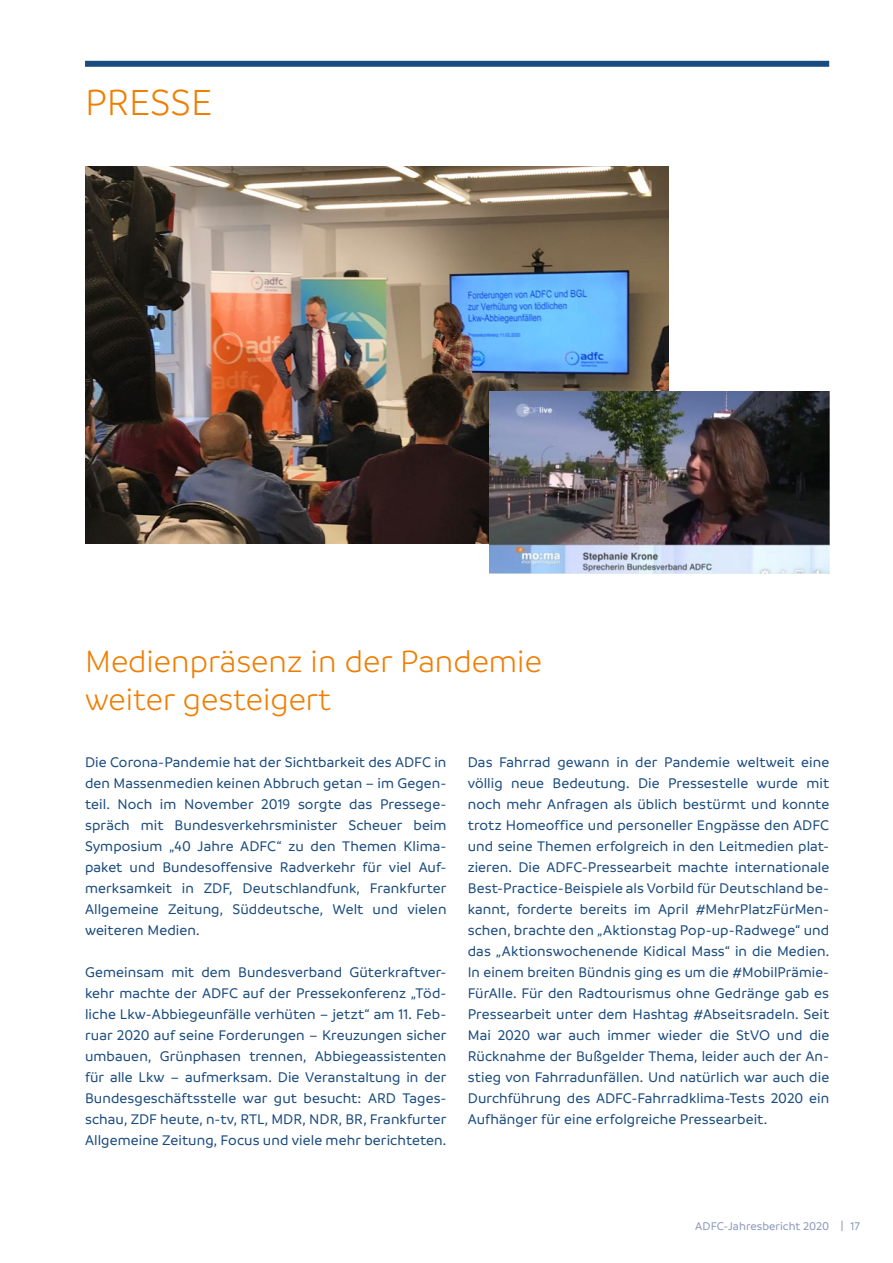
<style>
.page{position:relative;width:893px;height:1263px;background:#fff}
.page>*{position:absolute;margin:0;border:0;box-sizing:border-box;transform-origin:0 0}
.t1{font:300 39px "Branding";color:#ef7d00}
.t2{font:300 33px/37.5px "Branding";color:#ef7d00}
.t3{font:500 15px/21px "Branding";letter-spacing:.005em;color:#1a4b7e}
.t4{font:500 12px "Branding";letter-spacing:.005em;color:#8a98ba}
</style>
<div class="page">
<img style="left:85px;top:167px;width:584px;height:377px">
<img style="left:490px;top:392px;width:339px;height:182px">
<div style="left:85px;top:61px;width:744px;height:6px;background:#1a4b7e"></div>
<h1 class="t1" style="left:85px;top:82px;width:129px">PRESSE</h1>
<h2 class="t2" style="left:85px;top:643px;width:458px">Medienpräsenz in der Pandemie weiter gesteigert</h2>
<p class="t3" style="left:85px;top:752px;width:363px">Die Corona-Pandemie hat der Sichtbarkeit des ADFC in den Massenmedien keinen Abbruch getan – im Gegen&shy;teil. Noch im November 2019 sorgte das Pressege&shy;spräch mit Bundesverkehrsminister Scheuer beim Symposium „40 Jahre ADFC“ zu den Themen Klima&shy;paket und Bundesoffensive Radverkehr für viel Auf&shy;merksamkeit in ZDF, Deutschlandfunk, Frankfurter Allgemeine Zeitung, Süddeutsche, Welt und vielen weiteren Medien.</p>
<p class="t3" style="left:85px;top:962px;width:363px">Gemeinsam mit dem Bundesverband Güterkraftver&shy;kehr machte der ADFC auf der Pressekonferenz „Töd&shy;liche Lkw-Abbiegeunfälle verhüten – jetzt“ am 11. Feb&shy;ruar 2020 auf seine Forderungen – Kreuzungen sicher umbauen, Grünphasen trennen, Abbiegeassistenten für alle Lkw – aufmerksam. Die Veranstaltung in der Bundesgeschäftsstelle war gut besucht: ARD Tages&shy;schau, ZDF heute, n-tv, RTL, MDR, NDR, BR, Frankfurter Allgemeine Zeitung, Focus und viele mehr berichteten.</p>
<p class="t3" style="left:468px;top:752px;width:363px;text-align:justify">Das Fahrrad gewann in der Pandemie weltweit eine völlig neue Bedeutung. Die Pressestelle wurde mit noch mehr Anfragen als üblich bestürmt und konnte trotz Homeoffice und personeller Engpässe den ADFC und seine Themen erfolgreich in den Leitmedien plat&shy;zieren. Die ADFC-Pressearbeit machte internationale Best-Practice-Beispiele als Vorbild für Deutschland be&shy;kannt, forderte bereits im April #MehrPlatzFürMen&shy;schen, brachte den „Aktionstag Pop-up-Radwege“ und das „Aktionswochenende Kidical Mass“ in die Medien.<br>In einem breiten Bündnis ging es um die #MobilPrämie-FürAlle. Für den Radtourismus ohne Gedränge gab es Pressearbeit unter dem Hashtag #Abseitsradeln. Seit Mai 2020 war auch immer wieder die StVO und die Rücknahme der Bußgelder Thema, leider auch der An&shy;stieg von Fahrradunfällen. Und natürlich war auch die Durchführung des ADFC-Fahrradklima-Tests 2020 ein Aufhänger für eine erfolgreiche Pressearbeit.</p>
<p class="t4" style="left:695px;top:1219px;width:135px">ADFC-Jahresbericht 2020</p>
<p class="t4" style="left:850px;top:1219px;width:11px">17</p>
</div>
